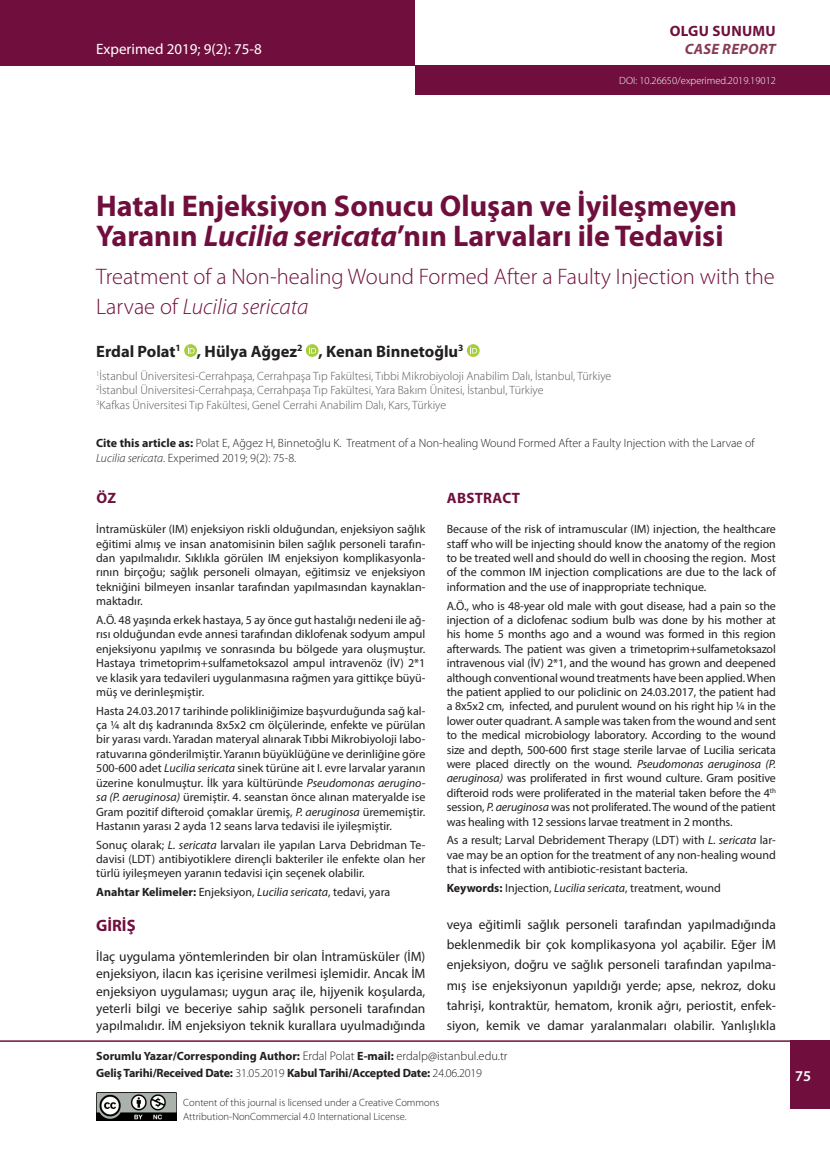
<style>
.page{position:relative;width:830px;height:1149px;background:#fff}
.page>*{position:absolute;margin:0;border:0;box-sizing:border-box;transform-origin:0 0}
.t1{font:700 30px/30px "Myriad Pro";color:#700f3d}
.t2{font:300 22.5px/30px "Myriad Pro";color:#700f3d}
.t3{font:700 16.5px "Myriad Pro";color:#231f20}
.t4{font:700 16.5px "Myriad Pro";color:#700f3d}
.t5{font:15px "Myriad Pro";color:#fff}
.t6{font:700 15px "Myriad Pro";letter-spacing:.02em;color:#700f3d}
.t7{font:italic 700 15px "Myriad Pro";letter-spacing:.02em;color:#873c54}
.t8{font:600 15px "Myriad Pro";color:#fff}
.t9{font:13.5px/20.4px "Myriad Pro";color:#231f20;text-align:justify}
.t10{font:12px/14.4px "Myriad Pro";color:#231f20;text-align:justify}
.t11{font:300 12px "Myriad Pro";color:#57585a}
.t12{font:300 12px/14.4px "Myriad Pro";color:#231f20}
.t13{font:700 12px "Myriad Pro";letter-spacing:-.015em;color:#231f20}
.t14{font:300 10.5px "Myriad Pro";color:#231f20}
.t15{font:300 10.5px "Myriad Pro";color:#fff}
.s1{font-style:italic}
.s2{font-weight:700}
.s3{font-weight:300;font-size:12.45px}
.s4{font-weight:300}
</style>
<div class="page">
<div style="left:0;top:0;width:415px;height:66px;background:#700f3d"></div>
<div style="left:415px;top:66px;width:414px;height:29px;background:#700f3d"></div>
<svg style="left:184px;top:344px;width:13px;height:13px"></svg>
<svg style="left:187px;top:346px;width:7px;height:7px"></svg>
<svg style="left:306px;top:344px;width:12px;height:13px"></svg>
<svg style="left:309px;top:346px;width:7px;height:7px"></svg>
<svg style="left:466px;top:344px;width:13px;height:13px"></svg>
<svg style="left:470px;top:346px;width:7px;height:7px"></svg>
<img style="left:96px;top:1092px;width:81px;height:27px">
<hr style="left:0;top:1039px;width:829px;height:2px;background:#700f3d">
<div style="left:790px;top:1040px;width:39px;height:68px;background:#700f3d"></div>
<p class="t5" style="left:96px;top:39px;width:167px">Experimed 2019; 9(2): 75-8</p>
<p class="t6" style="left:669px;top:21px;width:107px">OLGU SUNUMU</p>
<p class="t7" style="left:684px;top:39px;width:92px">CASE REPORT</p>
<p class="t15" style="left:619px;top:75px;width:158px">DOI: 10.26650/experimed.2019.19012</p>
<p class="t1" style="left:96px;top:190px;width:642px">Hatalı Enjeksiyon Sonucu Oluşan ve İyileşmeyen<br>Yaranın <span class="s1">Lucilia sericata</span>’nın Larvaları ile Tedavisi</p>
<p class="t2" style="left:96px;top:261px;width:679px">Treatment of a Non-healing Wound Formed After a Faulty Injection with the<br>Larvae of <span class="s1">Lucilia sericata</span></p>
<p class="t3" style="left:96px;top:340px;width:368px">Erdal Polat<sup>1</sup> , Hülya Ağgez<sup>2</sup> , Kenan Binnetoğlu<sup>3</sup></p>
<p class="t11" style="left:96px;top:368px;width:516px"><sup>1</sup>İstanbul Üniversitesi-Cerrahpaşa, Cerrahpaşa Tıp Fakültesi, Tıbbi Mikrobiyoloji Anabilim Dalı, İstanbul, Türkiye</p>
<p class="t11" style="left:96px;top:383px;width:448px"><sup>2</sup>İstanbul Üniversitesi-Cerrahpaşa, Cerrahpaşa Tıp Fakültesi, Yara Bakım Ünitesi, İstanbul, Türkiye</p>
<p class="t11" style="left:96px;top:397px;width:351px"><sup>3</sup>Kafkas Üniversitesi Tıp Fakültesi, Genel Cerrahi Anabilim Dalı, Kars, Türkiye</p>
<p class="t12" style="left:96px;top:436px;width:659px"><span class="s2">Cite this article as:</span> Polat E, Ağgez H, Binnetoğlu K. Treatment of a Non-healing Wound Formed After a Faulty Injection with the Larvae of<br><span class="s1">Lucilia sericata</span>. Experimed 2019; 9(2): 75-8.</p>
<p class="t6" style="left:96px;top:488px;width:21px">ÖZ</p>
<p class="t6" style="left:446px;top:488px;width:75px">ABSTRACT</p>
<p class="t10" style="left:96px;top:521px;width:330px">İntramüsküler (IM) enjeksiyon riskli olduğundan, enjeksiyon sağlık eğitimi almış ve insan anatomisinin bilen sağlık personeli tarafın&shy;dan yapılmalıdır. Sıklıkla görülen IM enjeksiyon komplikasyonla&shy;rının birçoğu; sağlık personeli olmayan, eğitimsiz ve enjeksiyon tekniğini bilmeyen insanlar tarafından yapılmasından kaynaklan&shy;maktadır.</p>
<p class="t10" style="left:96px;top:612px;width:330px">A.Ö. 48 yaşında erkek hastaya, 5 ay önce gut hastalığı nedeni ile ağ&shy;rısı olduğundan evde annesi tarafından diklofenak sodyum ampul enjeksiyonu yapılmış ve sonrasında bu bölgede yara oluşmuştur.<br>Hastaya trimetoprim+sulfametoksazol ampul intravenöz (İV) 2*1 ve klasik yara tedavileri uygulanmasına rağmen yara gittikçe büyü&shy;müş ve derinleşmiştir.</p>
<p class="t10" style="left:96px;top:703px;width:330px">Hasta 24.03.2017 tarihinde polikliniğimize başvurduğunda sağ kal&shy;ça ¼ alt dış kadranında 8x5x2 cm ölçülerinde, enfekte ve pürülan bir yarası vardı. Yaradan materyal alınarak Tıbbi Mikrobiyoloji labo&shy;ratuvarına gönderilmiştir. Yaranın büyüklüğüne ve derinliğine göre 500-600 adet <span class="s1">Lucilia sericata</span> sinek türüne ait I. evre larvalar yaranın üzerine konulmuştur. İlk yara kültüründe <span class="s1">Pseudomonas aerugino&shy;sa (P. aeruginosa)</span> üremiştir. 4. seanstan önce alınan materyalde ise Gram pozitif difteroid çomaklar üremiş, <span class="s1">P. aeruginosa</span> ürememiştir.<br>Hastanın yarası 2 ayda 12 seans larva tedavisi ile iyileşmiştir.</p>
<p class="t10" style="left:96px;top:837px;width:330px">Sonuç olarak; <span class="s1">L. sericata</span> larvaları ile yapılan Larva Debridman Te&shy;davisi (LDT) antibiyotiklere dirençli bakteriler ile enfekte olan her türlü iyileşmeyen yaranın tedavisi için seçenek olabilir.</p>
<p class="t10" style="left:96px;top:884px;width:295px"><span class="s2">Anahtar Kelimeler:</span> Enjeksiyon, <span class="s1">Lucilia sericata</span>, tedavi, yara</p>
<p class="t4" style="left:96px;top:914px;width:41px">GİRİŞ</p>
<p class="t9" style="left:96px;top:947px;width:330px;line-height:17.4px">İlaç uygulama yöntemlerinden bir olan İntramüsküler (İM) enjeksiyon, ilacın kas içerisine verilmesi işlemidir. Ancak İM enjeksiyon uygulaması; uygun araç ile, hijyenik koşularda, yeterli bilgi ve beceriye sahip sağlık personeli tarafından yapılmalıdır. İM enjeksiyon teknik kurallara uyulmadığında</p>
<p class="t10" style="left:446px;top:521px;width:330px">Because of the risk of intramuscular (IM) injection, the healthcare staff who will be injecting should know the anatomy of the region to be treated well and should do well in choosing the region. Most of the common IM injection complications are due to the lack of information and the use of inappropriate technique.</p>
<p class="t10" style="left:446px;top:598px;width:330px">A.Ö., who is 48-year old male with gout disease, had a pain so the injection of a diclofenac sodium bulb was done by his mother at his home 5 months ago and a wound was formed in this region afterwards. The patient was given a trimetoprim+sulfametoksazol intravenous vial (İV) 2*1, and the wound has grown and deepened although conventional wound treatments have been applied. When the patient applied to our policlinic on 24.03.2017, the patient had a 8x5x2 cm, infected, and purulent wound on his right hip ¼ in the lower outer quadrant. A sample was taken from the wound and sent to the medical microbiology laboratory. According to the wound size and depth, 500-600 first stage sterile larvae of Lucilia sericata were placed directly on the wound. <span class="s1">Pseudomonas aeruginosa (P. aeruginosa)</span> was proliferated in first wound culture. Gram positive difteroid rods were proliferated in the material taken before the 4<sup>th </sup>session, <span class="s1">P. aeruginosa</span> was not proliferated. The wound of the patient was healing with 12 sessions larvae treatment in 2 months.</p>
<p class="t10" style="left:446px;top:832px;width:330px">As a result; Larval Debridement Therapy (LDT) with <span class="s1">L. sericata</span> lar&shy;vae may be an option for the treatment of any non-healing wound that is infected with antibiotic-resistant bacteria.</p>
<p class="t10" style="left:446px;top:880px;width:275px"><span class="s2">Keywords:</span> Injection, <span class="s1">Lucilia sericata</span>, treatment, wound</p>
<p class="t9" style="left:446px;top:913px;width:330px">veya eğitimli sağlık personeli tarafından yapılmadığında beklenmedik bir çok komplikasyona yol açabilir. Eğer İM enjeksiyon, doğru ve sağlık personeli tarafından yapılma&shy;mış ise enjeksiyonun yapıldığı yerde; apse, nekroz, doku tahrişi, kontraktür, hematom, kronik ağrı, periostit, enfek&shy;siyon, kemik ve damar yaralanmaları olabilir. Yanlışlıkla</p>
<p class="t13" style="left:96px;top:1048px;width:412px">Sorumlu Yazar/Corresponding Author: <span class="s3">Erdal Polat</span> E-mail: <span class="s3">erdalp@istanbul.edu.tr</span></p>
<p class="t13" style="left:96px;top:1064px;width:387px">Geliş Tarihi/Received Date: <span class="s4">31.05.2019</span> Kabul Tarihi/Accepted Date: <span class="s4">24.06.2019</span></p>
<p class="t14" style="left:183px;top:1095px;width:257px">Content of this journal is licensed under a Creative Commons</p>
<p class="t14" style="left:183px;top:1110px;width:225px">Attribution-NonCommercial 4.0 International License.</p>
<p class="t8" style="left:794px;top:1065px;width:18px">75</p>
</div>
